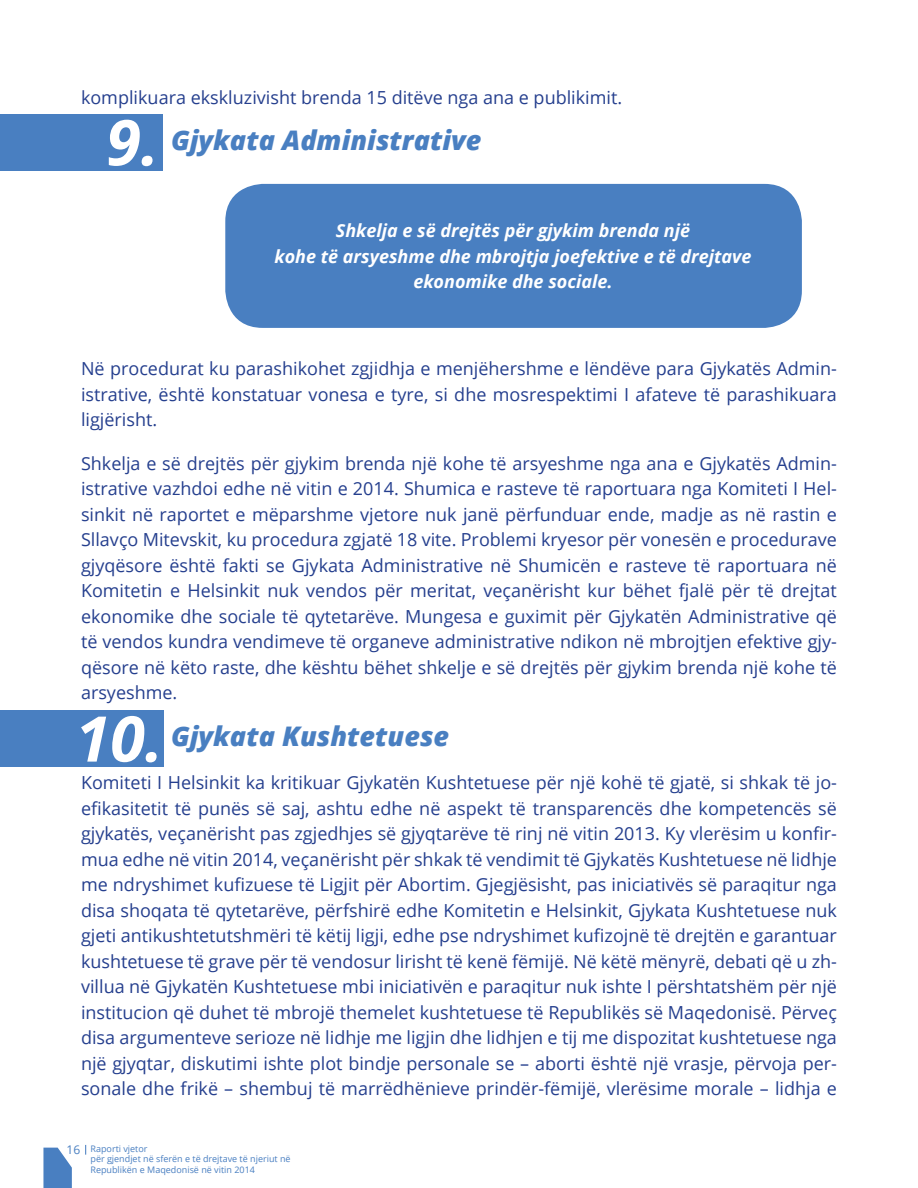
<style>
.page{position:relative;width:918px;height:1188px;background:#fff}
.page>*{position:absolute;margin:0;border:0;box-sizing:border-box;transform-origin:0 0}
.t1{font:italic 700 63px "Open Sans";color:#fff}
.t2{font:italic 800 27px "Open Sans";color:#497fc1}
.t3{font:18px/25.5px "Open Sans";color:#253f8e;text-align:justify}
.t4{font:italic 700 18px/25.5px "Open Sans";color:#fff;text-align:center}
.t5{font:9px/10.5px "Open Sans";color:#497fc1}
.s1{font-size:12px}
</style>
<div class="page">
<div style="left:0;top:114px;width:163px;height:56px;background:#497fc1"></div>
<div style="left:225px;top:184px;width:577px;height:144px;background:#497fc1;border-radius:38px"></div>
<div style="left:0;top:710px;width:164px;height:56px;background:#497fc1"></div>
<svg style="left:43px;top:1148px;width:29px;height:40px"></svg>
<p class="t3" style="left:81px;top:84px;width:543px">komplikuara ekskluzivisht brenda 15 ditëve nga ana e publikimit.</p>
<p class="t2" style="left:171px;top:120px;width:312px">Gjykata Administrative</p>
<p class="t1" style="left:106px;top:98px;width:54px">9.</p>
<p class="t4" style="left:274px;top:218px;width:479px">Shkelja e së drejtës për gjykim brenda një<br>kohe të arsyeshme dhe mbrojtja joefektive e të drejtave ekonomike dhe sociale.</p>
<p class="t3" style="left:81px;top:356px;width:758px">Në procedurat ku parashikohet zgjidhja e menjëhershme e lëndëve para Gjykatës Admin&shy;istrative, është konstatuar vonesa e tyre, si dhe mosrespektimi I afateve të parashikuara ligjërisht.</p>
<p class="t3" style="left:81px;top:450px;width:758px">Shkelja e së drejtës për gjykim brenda një kohe të arsyeshme nga ana e Gjykatës Admin&shy;istrative vazhdoi edhe në vitin e 2014. Shumica e rasteve të raportuara nga Komiteti I Hel&shy;sinkit në raportet e mëparshme vjetore nuk janë përfunduar ende, madje as në rastin e Sllavço Mitevskit, ku procedura zgjatë 18 vite. Problemi kryesor për vonesën e procedurave gjyqësore është fakti se Gjykata Administrative në Shumicën e rasteve të raportuara në Komitetin e Helsinkit nuk vendos për meritat, veçanërisht kur bëhet fjalë për të drejtat ekonomike dhe sociale të qytetarëve. Mungesa e guximit për Gjykatën Administrative që të vendos kundra vendimeve të organeve administrative ndikon në mbrojtjen efektive gjy&shy;qësore në këto raste, dhe kështu bëhet shkelje e së drejtës për gjykim brenda një kohe të arsyeshme.</p>
<p class="t2" style="left:171px;top:715px;width:280px">Gjykata Kushtetuese</p>
<p class="t3" style="left:81px;top:770px;width:758px">Komiteti I Helsinkit ka kritikuar Gjykatën Kushtetuese për një kohë të gjatë, si shkak të jo&shy;efikasitetit të punës së saj, ashtu edhe në aspekt të transparencës dhe kompetencës së gjykatës, veçanërisht pas zgjedhjes së gjyqtarëve të rinj në vitin 2013. Ky vlerësim u konfir&shy;mua edhe në vitin 2014, veçanërisht për shkak të vendimit të Gjykatës Kushtetuese në lidhje me ndryshimet kufizuese të Ligjit për Abortim. Gjegjësisht, pas iniciativës së paraqitur nga disa shoqata të qytetarëve, përfshirë edhe Komitetin e Helsinkit, Gjykata Kushtetuese nuk gjeti antikushtetutshmëri të këtij ligji, edhe pse ndryshimet kufizojnë të drejtën e garantuar kushtetuese të grave për të vendosur lirisht të kenë fëmijë. Në këtë mënyrë, debati që u zh&shy;villua në Gjykatën Kushtetuese mbi iniciativën e paraqitur nuk ishte I përshtatshëm për një institucion që duhet të mbrojë themelet kushtetuese të Republikës së Maqedonisë. Përveç disa argumenteve serioze në lidhje me ligjin dhe lidhjen e tij me dispozitat kushtetuese nga një gjyqtar, diskutimi ishte plot bindje personale se – aborti është një vrasje, përvoja per&shy;sonale dhe frikë – shembuj të marrëdhënieve prindër-fëmijë, vlerësime morale – lidhja e</p>
<p class="t1" style="left:75px;top:694px;width:89px">10.</p>
<p class="t5" style="left:90px;top:1143px;width:202px;text-indent:-24px"><span class="s1">16</span> Raporti vjetor<br>për gjendjet në sferën e të drejtave të njeriut në<br>Republikën e Maqedonisë në vitin 2014</p>
</div>
